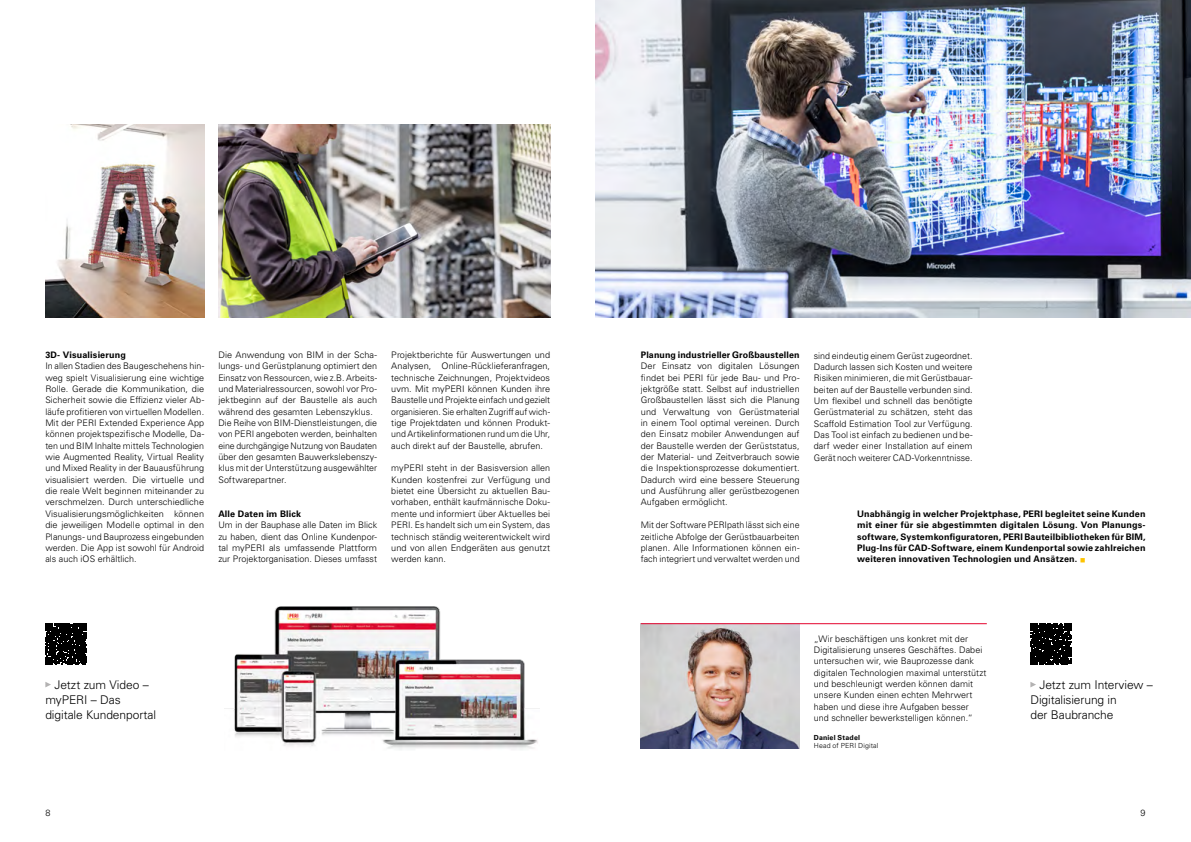
<style>
.page{position:relative;width:1191px;height:842px;background:#fff}
.page>*{position:absolute;margin:0;border:0;box-sizing:border-box;transform-origin:0 0}
.t1{font:300 12px/15px "Univers LTCYR 45";letter-spacing:-.01em;color:#000}
.t2{font:300 9px/11.3px "Univers LTCYR 45";letter-spacing:.005em;color:#000;text-align:justify}
.t3{font:700 9px/11.3px "Univers LTCYR 65";letter-spacing:.015em;color:#000;text-align:justify}
.t4{font:300 7px "Univers LTCYR 45";letter-spacing:.015em;color:#000}
.t5{font:700 7px "Univers LTCYR 65";letter-spacing:.03em;color:#000}
.s1{font-family:"Arial Unicode MS";font-weight:400;font-size:10px;color:#fdc300}
</style>
<div class="page">
<img style="left:45px;top:125px;width:159px;height:192px">
<img style="left:224px;top:606px;width:315px;height:144px">
<img style="left:641px;top:624px;width:158px;height:124px">
<img style="left:595px;top:0;width:596px;height:317px">
<hr style="left:641px;top:623px;width:345px;height:1px;background:#e4032e">
<div style="left:45px;top:624px;width:41px;height:41px;background:#000"></div>
<div style="left:1030px;top:624px;width:41px;height:41px;background:#000"></div>
<img style="left:218px;top:125px;width:332px;height:192px">
<svg style="left:1030px;top:682px;width:6px;height:5px"></svg>
<svg style="left:45px;top:682px;width:6px;height:5px"></svg>
<p class="t3" style="left:45px;top:349px;width:82px">3D- Visualisierung</p>
<p class="t2" style="left:45px;top:360px;width:160px">In allen Stadien des Baugeschehens hin&shy;weg spielt Visualisierung eine wichtige Rolle. Gerade die Kommunikation, die Sicherheit sowie die Effizienz vieler Ab&shy;läufe profitieren von virtuellen Modellen.<br>Mit der PERI Extended Experience App können projektspezifische Modelle, Da&shy;ten und BIM Inhalte mittels Technologien wie Augmented Reality, Virtual Reality und Mixed Reality in der Bauausführung visualisiert werden. Die virtuelle und die reale Welt beginnen miteinander zu verschmelzen. Durch unterschiedliche Visualisierungsmöglichkeiten können die jeweiligen Modelle optimal in den Planungs- und Bauprozess eingebunden werden. Die App ist sowohl für Android als auch iOS erhältlich.</p>
<p class="t2" style="left:218px;top:349px;width:160px;text-align:left">Die Anwendung von BIM in der Scha&shy;lungs- und Gerüstplanung optimiert den Einsatz von Ressourcen, wie z.B. Arbeits&shy;und Materialressourcen, sowohl vor Pro&shy;jektbeginn auf der Baustelle als auch während des gesamten Lebenszyklus.<br>Die Reihe von BIM-Dienstleistungen, die von PERI angeboten werden, beinhalten eine durchgängige Nutzung von Baudaten über den gesamten Bauwerkslebenszy&shy;klus mit der Unterstützung ausgewählter Softwarepartner.</p>
<p class="t3" style="left:218px;top:507px;width:84px">Alle Daten im Blick</p>
<p class="t2" style="left:218px;top:519px;width:160px">Um in der Bauphase alle Daten im Blick zu haben, dient das Online Kundenpor&shy;tal myPERI als umfassende Plattform zur Projektorganisation. Dieses umfasst</p>
<p class="t2" style="left:391px;top:349px;width:160px">Projektberichte für Auswertungen und Analysen, Online-Rücklieferanfragen, technische Zeichnungen, Projektvideos uvm. Mit myPERI können Kunden ihre Baustelle und Projekte einfach und gezielt organisieren. Sie erhalten Zugriff auf wich&shy;tige Projektdaten und können Produkt&shy;und Artikelinformationen rund um die Uhr, auch direkt auf der Baustelle, abrufen.</p>
<p class="t2" style="left:391px;top:462px;width:160px">myPERI steht in der Basisversion allen Kunden kostenfrei zur Verfügung und bietet eine Übersicht zu aktuellen Bau&shy;vorhaben, enthält kaufmännische Doku&shy;mente und informiert über Aktuelles bei PERI. Es handelt sich um ein System, das technisch ständig weiterentwickelt wird und von allen Endgeräten aus genutzt werden kann.</p>
<h1 class="t1" style="left:45px;top:677px;width:112px;text-indent:9px">Jetzt zum Video – myPERI – Das digitale Kundenportal</h1>
<p class="t3" style="left:641px;top:349px;width:160px">Planung industrieller Großbaustellen</p>
<p class="t2" style="left:641px;top:360px;width:160px">Der Einsatz von digitalen Lösungen findet bei PERI für jede Bau- und Pro&shy;jektgröße statt. Selbst auf industriellen Großbaustellen lässt sich die Planung und Verwaltung von Gerüstmaterial in einem Tool optimal vereinen. Durch den Einsatz mobiler Anwendungen auf der Baustelle werden der Gerüststatus, der Material- und Zeitverbrauch sowie die Inspektionsprozesse dokumentiert.<br>Dadurch wird eine bessere Steuerung und Ausführung aller gerüstbezogenen Aufgaben ermöglicht.</p>
<p class="t2" style="left:641px;top:519px;width:160px">Mit der Software PERIpath lässt sich eine zeitliche Abfolge der Gerüstbauarbeiten planen. Alle Informationen können ein&shy;fach integriert und verwaltet werden und</p>
<p class="t2" style="left:814px;top:350px;width:160px">sind eindeutig einem Gerüst zugeordnet.<br>Dadurch lassen sich Kosten und weitere Risiken minimieren, die mit Gerüstbauar&shy;beiten auf der Baustelle verbunden sind.<br>Um flexibel und schnell das benötigte Gerüstmaterial zu schätzen, steht das Scaffold Estimation Tool zur Verfügung.<br>Das Tool ist einfach zu bedienen und be&shy;darf weder einer Installation auf einem Gerät noch weiterer CAD-Vorkenntnisse.</p>
<p class="t3" style="left:857px;top:507px;width:290px">Unabhängig in welcher Projektphase, PERI begleitet seine Kunden mit einer für sie abgestimmten digitalen Lösung. Von Planungs&shy;software, Systemkonfiguratoren, PERI Bauteilbibliotheken für BIM, Plug-Ins für CAD-Software, einem Kundenportal sowie zahlreichen weiteren innovativen Technologien und Ansätzen. <span class="s1">■</span></p>
<p class="t2" style="left:814px;top:632px;width:174px;text-align:left">„Wir beschäftigen uns konkret mit der Digitalisierung unseres Geschäftes. Dabei untersuchen wir, wie Bauprozesse dank digitalen Technologien maximal unterstützt und beschleunigt werden können damit unsere Kunden einen echten Mehrwert haben und diese ihre Aufgaben besser<br>und schneller bewerkstelligen können.“</p>
<p class="t5" style="left:814px;top:732px;width:48px">Daniel Stadel</p>
<p class="t4" style="left:814px;top:741px;width:66px">Head of PERI Digital</p>
<h1 class="t1" style="left:1030px;top:677px;width:124px;text-indent:9px">Jetzt zum Interview –<br>Digitalisierung in<br>der Baubranche</h1>
<p class="t2" style="left:45px;top:807px;width:7px">8</p>
<p class="t2" style="left:1140px;top:807px;width:7px">9</p>
</div>
